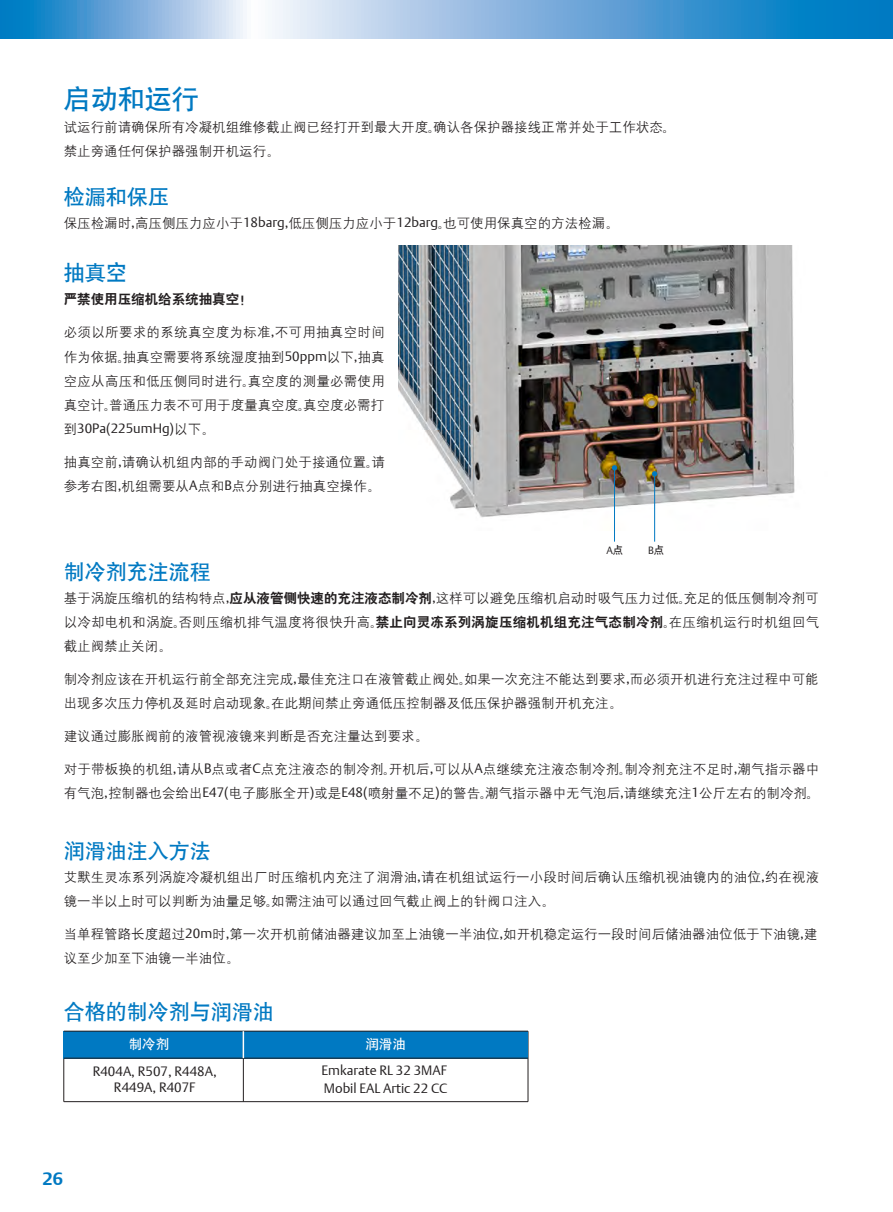
<style>
.page{position:relative;width:893px;height:1212px;background:#fff}
.page>*{position:absolute;margin:0;border:0;box-sizing:border-box;transform-origin:0 0}
.t1{font:27px "H Yb 1 gj";color:#0079c2}
.t2{font:21px "H Yb 1 gj";color:#0079c2}
.t3{font:700 18px "DTL Argo T";color:#0079c2}
.t4{font:13.5px/24px "H Yg 2 gj";color:#231f20}
.t5{font:13.5px/18px "DTL Argo T Light";color:#231f20}
.t6{font:13.5px "H Yb 2 gj";color:#231f20}
.t7{font:13.5px "H Yb 1 gj";color:#fff}
.t8{font:10.5px "DTL Argo T Light";color:#231f20}
.s1{font-family:"DTL Argo T Light"}
.s2{font-family:"H Yg 2 gj"}
.s3{font-family:"H Yb 1 gj"}
.s4{font-family:"H Yb 2 gj"}
</style>
<div class="page">
<img style="left:398px;top:245px;width:397px;height:286px">
<svg style="left:0;top:0;width:893px;height:38px;background:#70addb"></svg>
<svg style="left:612px;top:465px;width:5px;height:5px"></svg>
<hr style="left:614px;top:468px;width:1px;height:74px;background:#0079c2">
<svg style="left:652px;top:471px;width:5px;height:5px"></svg>
<hr style="left:654px;top:474px;width:1px;height:68px;background:#0079c2">
<hr style="left:528px;top:1031px;width:1px;height:70px;background:#231f20">
<hr style="left:64px;top:1031px;width:1px;height:70px;background:#231f20">
<div style="left:64px;top:1031px;width:464px;height:27px;background:#0079c2"></div>
<hr style="left:64px;top:1031px;width:464px;height:1px;background:#231f20">
<hr style="left:64px;top:1058px;width:464px;height:1px;background:#231f20">
<hr style="left:64px;top:1101px;width:464px;height:1px;background:#231f20">
<hr style="left:243px;top:1031px;width:1px;height:70px;background:#231f20">
<svg style="left:243px;top:1031px;width:1px;height:27px"></svg>
<h1 class="t1" style="left:64px;top:85px;width:136px">启动和运行</h1>
<p class="t4" style="left:64px;top:115px;width:613px">试运行前请确保所有冷凝机组维修截止阀已经打开到最大开度。确认各保护器接线正常并处于工作状态。禁止旁通任何保护器强制开机运行。</p>
<h2 class="t2" style="left:64px;top:186px;width:106px">检漏和保压</h2>
<p class="t4" style="left:64px;top:211px;width:556px">保压检漏时<span class="s1">,</span>高压侧压力应小于<span class="s1">18barg,</span>低压侧压力应小于<span class="s1">12barg</span>。也可使用保真空的方法检漏。</p>
<h2 class="t2" style="left:64px;top:263px;width:64px">抽真空</h2>
<p class="t6" style="left:64px;top:293px;width:184px">严禁使用压缩机给系统抽真空!</p>
<p class="t4" style="left:64px;top:320px;width:323px;text-align:justify">必须以所要求的系统真空度为标准<span class="s1">,</span>不可用抽真空时间作为依据。抽真空需要将系统湿度抽到<span class="s1">50ppm</span>以下<span class="s1">,</span>抽真空应从高压和低压侧同时进行。真空度的测量必需使用真空计。普通压力表不可用于度量真空度。真空度必需打</p>
<p class="t5" style="left:64px;top:419px;width:152px"><span class="s2">到</span>30Pa(225umHg)<span class="s2">以下。</span></p>
<p class="t4" style="left:64px;top:449px;width:323px">抽真空前<span class="s1">,</span>请确认机组内部的手动阀门处于接通位置。请参考右图<span class="s1">,</span>机组需要从<span class="s1">A</span>点和<span class="s1">B</span>点分别进行抽真空操作。</p>
<p class="t8" style="left:606px;top:544px;width:18px">A<span class="s3">点</span></p>
<p class="t8" style="left:648px;top:544px;width:18px">B<span class="s3">点</span></p>
<h2 class="t2" style="left:64px;top:561px;width:148px">制冷剂充注流程</h2>
<p class="t4" style="left:64px;top:586px;width:757px;text-align:justify">基于涡旋压缩机的结构特点<span class="s1">,</span><span class="s4">应从液管侧快速的充注液态制冷剂</span><span class="s1">,</span>这样可以避免压缩机启动时吸气压力过低。充足的低压侧制冷剂可以冷却电机和涡旋。否则压缩机排气温度将很快升高。<span class="s4">禁止向灵冻系列涡旋压缩机机组充注气态制冷剂</span>。在压缩机运行时机组回气截止阀禁止关闭。</p>
<p class="t4" style="left:64px;top:667px;width:756px">制冷剂应该在开机运行前全部充注完成<span class="s1">,</span>最佳充注口在液管截止阀处。如果一次充注不能达到要求<span class="s1">,</span>而必须开机进行充注过程中可能出现多次压力停机及延时启动现象。在此期间禁止旁通低压控制器及低压保护器强制开机充注。</p>
<p class="t4" style="left:64px;top:724px;width:366px">建议通过膨胀阀前的液管视液镜来判断是否充注量达到要求。</p>
<p class="t4" style="left:64px;top:757px;width:757px">对于带板换的机组<span class="s1">,</span>请从<span class="s1">B</span>点或者<span class="s1">C</span>点充注液态的制冷剂。开机后<span class="s1">,</span>可以从<span class="s1">A</span>点继续充注液态制冷剂。制冷剂充注不足时<span class="s1">,</span>潮气指示器中有气泡<span class="s1">,</span>控制器也会给出<span class="s1">E47(</span>电子膨胀全开<span class="s1">)</span>或是<span class="s1">E48(</span>喷射量不足<span class="s1">)</span>的警告。潮气指示器中无气泡后<span class="s1">,</span>请继续充注<span class="s1">1</span>公斤左右的制冷剂。</p>
<h2 class="t2" style="left:64px;top:840px;width:148px">润滑油注入方法</h2>
<p class="t4" style="left:64px;top:865px;width:757px">艾默生灵冻系列涡旋冷凝机组出厂时压缩机内充注了润滑油<span class="s1">,</span>请在机组试运行一小段时间后确认压缩机视油镜内的油位<span class="s1">,</span>约在视液镜一半以上时可以判断为油量足够。如需注油可以通过回气截止阀上的针阀口注入。</p>
<p class="t4" style="left:64px;top:922px;width:755px">当单程管路长度超过<span class="s1">20m</span>时<span class="s1">,</span>第一次开机前储油器建议加至上油镜一半油位<span class="s1">,</span>如开机稳定运行一段时间后储油器油位低于下油镜<span class="s1">,</span>建议至少加至下油镜一半油位。</p>
<h2 class="t2" style="left:64px;top:1001px;width:211px">合格的制冷剂与润滑油</h2>
<h3 class="t3" style="left:43px;top:1168px;width:22px">26</h3>
<p class="t7" style="left:129px;top:1037px;width:42px">制冷剂</p>
<p class="t7" style="left:365px;top:1037px;width:42px">润滑油</p>
<p class="t5" style="left:322px;top:1061px;width:127px">Emkarate RL 32 3MAF<br>Mobil EAL Artic 22 CC</p>
<p class="t5" style="left:93px;top:1063px;width:126px;line-height:16.2px;text-align:center">R404A, R507, R448A,<br>R449A, R407F</p>
</div>
